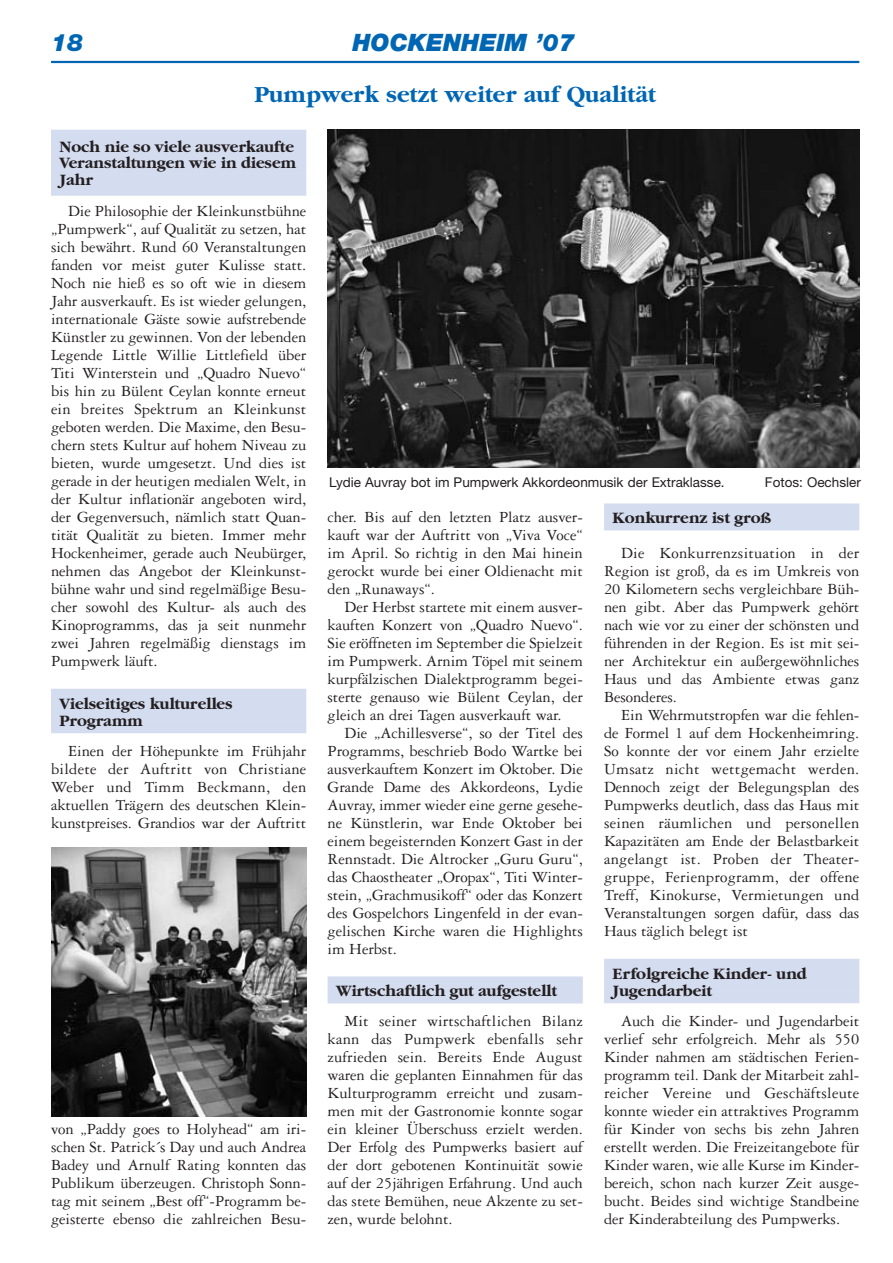
<style>
.page{position:relative;width:893px;height:1263px;background:#fff}
.page>*{position:absolute;margin:0;border:0;box-sizing:border-box;transform-origin:0 0}
.t1{font:700 24px "Garamond";color:#0066b3}
.t2{font:italic 900 24px "Helvetica Neue";color:#0066b3}
.t3{font:16.5px/18px "Garamond Three";letter-spacing:-.005em;color:#231f20;text-align:justify}
.t4{font:700 16.5px/16.5px "Garamond";letter-spacing:-.005em;color:#231f20}
.t5{font:13.5px "Helvetica Neue";color:#231f20}
</style>
<div class="page">
<hr style="left:51px;top:61px;width:808px;height:2px;background:#0066b3">
<div style="left:51px;top:130px;width:255px;height:44px;background:#d4dcf0"></div>
<div style="left:51px;top:174px;width:255px;height:22px;background:#d4dcf0"></div>
<div style="left:51px;top:689px;width:255px;height:33px;background:#d4dcf0"></div>
<div style="left:51px;top:721px;width:255px;height:12px;background:#d4dcf0"></div>
<div style="left:327px;top:976px;width:256px;height:27px;background:#d4dcf0"></div>
<div style="left:604px;top:503px;width:255px;height:27px;background:#d4dcf0"></div>
<div style="left:604px;top:959px;width:255px;height:33px;background:#d4dcf0"></div>
<div style="left:604px;top:991px;width:255px;height:12px;background:#d4dcf0"></div>
<img style="left:327px;top:130px;width:532px;height:338px">
<img style="left:51px;top:847px;width:255px;height:270px">
<h1 class="t2" style="left:51px;top:34px;width:34px">18</h1>
<h1 class="t2" style="left:352px;top:34px;width:224px">HOCKENHEIM ’07</h1>
<h1 class="t1" style="left:254px;top:85px;width:403px">Pumpwerk setzt weiter auf Qualität</h1>
<p class="t4" style="left:60px;top:140px;width:238px">Noch nie so viele ausverkaufte<br>Veranstaltungen wie in diesem<br>Jahr</p>
<p class="t3" style="left:51px;top:203px;width:257px;text-indent:17px">Die Philosophie der Kleinkunstbühne „Pumpwerk“, auf Qualität zu setzen, hat sich bewährt. Rund 60 Veranstaltungen fanden vor meist guter Kulisse statt.<br>Noch nie hieß es so oft wie in diesem Jahr ausverkauft. Es ist wieder gelungen, internationale Gäste sowie aufstrebende Künstler zu gewinnen. Von der lebenden Legende Little Willie Littlefield über Titi Winterstein und „Quadro Nuevo“ bis hin zu Bülent Ceylan konnte erneut ein breites Spektrum an Kleinkunst geboten werden. Die Maxime, den Besu&shy;chern stets Kultur auf hohem Niveau zu bieten, wurde umgesetzt. Und dies ist gerade in der heutigen medialen Welt, in der Kultur inflationär angeboten wird, der Gegenversuch, nämlich statt Quan&shy;tität Qualität zu bieten. Immer mehr Hockenheimer, gerade auch Neubürger, nehmen das Angebot der Kleinkunst&shy;bühne wahr und sind regelmäßige Besu&shy;cher sowohl des Kultur- als auch des Kinoprogramms, das ja seit nunmehr zwei Jahren regelmäßig dienstags im Pumpwerk läuft.</p>
<p class="t4" style="left:60px;top:697px;width:174px">Vielseitiges kulturelles<br>Programm</p>
<p class="t3" style="left:51px;top:743px;width:257px;text-indent:17px">Einen der Höhepunkte im Frühjahr bildete der Auftritt von Christiane Weber und Timm Beckmann, den aktuellen Trägern des deutschen Klein&shy;kunstpreises. Grandios war der Auftritt</p>
<p class="t5" style="left:329px;top:478px;width:397px">Lydie Auvray bot im Pumpwerk Akkordeonmusik der Extraklasse.</p>
<p class="t5" style="left:765px;top:478px;width:97px">Fotos: Oechsler</p>
<p class="t3" style="left:327px;top:509px;width:257px">cher. Bis auf den letzten Platz ausver&shy;kauft war der Auftritt von „Viva Voce“ im April. So richtig in den Mai hinein gerockt wurde bei einer Oldienacht mit den „Runaways“.</p>
<p class="t3" style="left:327px;top:599px;width:257px;text-indent:17px">Der Herbst startete mit einem ausver&shy;kauften Konzert von „Quadro Nuevo“.<br>Sie eröffneten im September die Spielzeit im Pumpwerk. Arnim Töpel mit seinem kurpfälzischen Dialektprogramm begei&shy;sterte genauso wie Bülent Ceylan, der gleich an drei Tagen ausverkauft war.</p>
<p class="t3" style="left:327px;top:725px;width:257px;text-indent:17px">Die „Achillesverse“, so der Titel des Programms, beschrieb Bodo Wartke bei ausverkauftem Konzert im Oktober. Die Grande Dame des Akkordeons, Lydie Auvray, immer wieder eine gerne gesehe&shy;ne Künstlerin, war Ende Oktober bei einem begeisternden Konzert Gast in der Rennstadt. Die Altrocker „Guru Guru“, das Chaostheater „Oropax“, Titi Winter&shy;stein, „Grachmusikoff“ oder das Konzert des Gospelchors Lingenfeld in der evan&shy;gelischen Kirche waren die Highlights im Herbst.</p>
<p class="t4" style="left:336px;top:984px;width:222px">Wirtschaftlich gut aufgestellt</p>
<p class="t3" style="left:327px;top:1013px;width:257px;text-indent:17px">Mit seiner wirtschaftlichen Bilanz kann das Pumpwerk ebenfalls sehr zufrieden sein. Bereits Ende August waren die geplanten Einnahmen für das Kulturprogramm erreicht und zusam&shy;men mit der Gastronomie konnte sogar ein kleiner Überschuss erzielt werden.<br>Der Erfolg des Pumpwerks basiert auf der dort gebotenen Kontinuität sowie auf der 25jährigen Erfahrung. Und auch das stete Bemühen, neue Akzente zu set&shy;zen, wurde belohnt.</p>
<p class="t4" style="left:612px;top:511px;width:160px">Konkurrenz ist groß</p>
<p class="t3" style="left:604px;top:545px;width:257px;text-indent:17px">Die Konkurrenzsituation in der Region ist groß, da es im Umkreis von 20 Kilometern sechs vergleichbare Büh&shy;nen gibt. Aber das Pumpwerk gehört nach wie vor zu einer der schönsten und führenden in der Region. Es ist mit sei&shy;ner Architektur ein außergewöhnliches Haus und das Ambiente etwas ganz Besonderes.</p>
<p class="t3" style="left:604px;top:707px;width:257px;text-indent:17px">Ein Wehrmutstropfen war die fehlen&shy;de Formel 1 auf dem Hockenheimring.<br>So konnte der vor einem Jahr erzielte Umsatz nicht wettgemacht werden.<br>Dennoch zeigt der Belegungsplan des Pumpwerks deutlich, dass das Haus mit seinen räumlichen und personellen Kapazitäten am Ende der Belastbarkeit angelangt ist. Proben der Theater&shy;gruppe, Ferienprogramm, der offene Treff, Kinokurse, Vermietungen und Veranstaltungen sorgen dafür, dass das Haus täglich belegt ist</p>
<p class="t4" style="left:612px;top:967px;width:196px">Erfolgreiche Kinder- und<br>Jugendarbeit</p>
<p class="t3" style="left:604px;top:1013px;width:257px;text-indent:17px">Auch die Kinder- und Jugendarbeit verlief sehr erfolgreich. Mehr als 550<br>Kinder nahmen am städtischen Ferien&shy;programm teil. Dank der Mitarbeit zahl&shy;reicher Vereine und Geschäftsleute konnte wieder ein attraktives Programm für Kinder von sechs bis zehn Jahren erstellt werden. Die Freizeitangebote für Kinder waren, wie alle Kurse im Kinder&shy;bereich, schon nach kurzer Zeit ausge&shy;bucht. Beides sind wichtige Standbeine der Kinderabteilung des Pumpwerks.</p>
<p class="t3" style="left:51px;top:1121px;width:257px">von „Paddy goes to Holyhead“ am iri&shy;schen St. Patrick´s Day und auch Andrea Badey und Arnulf Rating konnten das Publikum überzeugen. Christoph Sonn&shy;tag mit seinem „Best off“-Programm be&shy;geisterte ebenso die zahlreichen Besu-</p>
</div>
